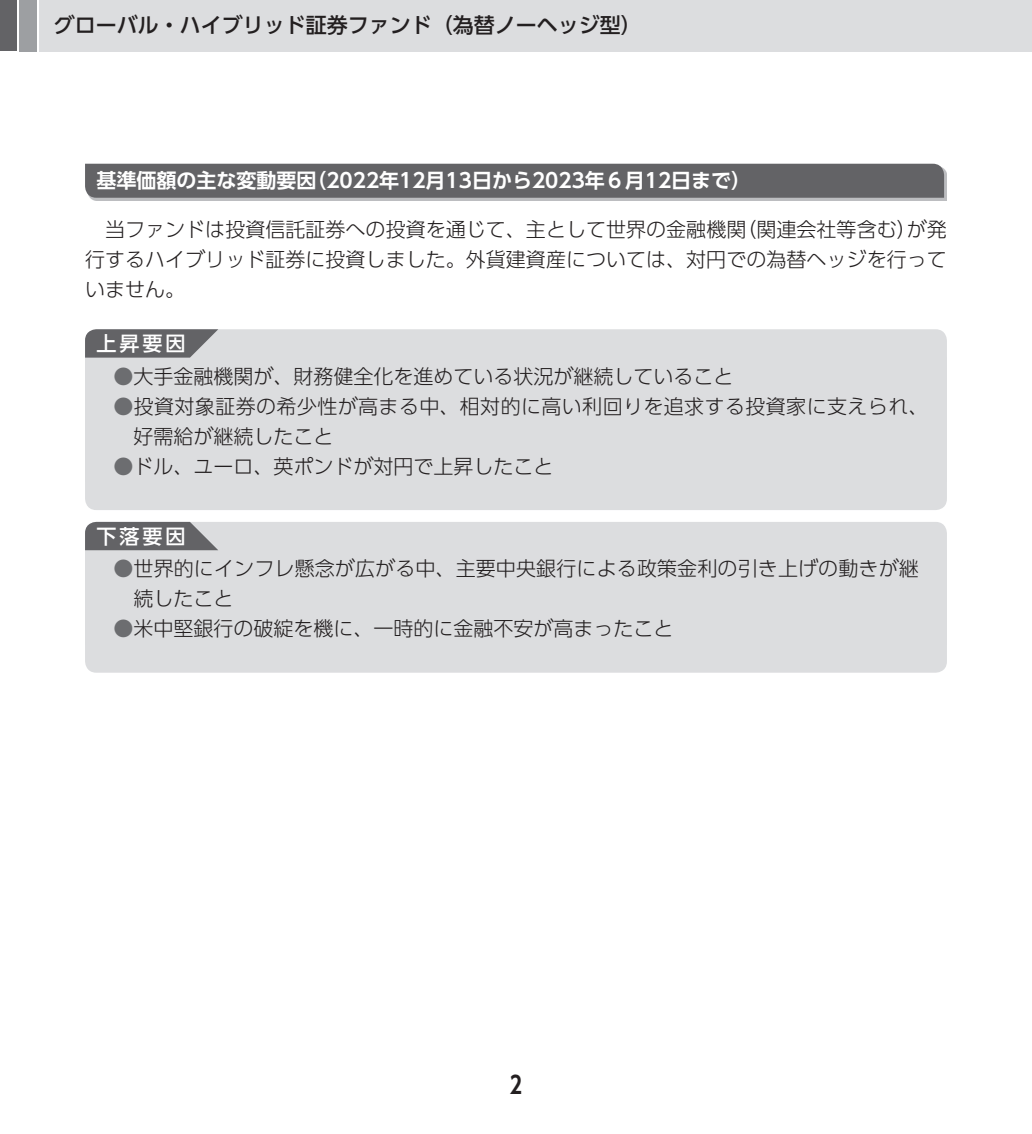
<style>
.page{position:relative;width:1032px;height:1134px;background:#fff}
.page>*{position:absolute;margin:0;border:0;box-sizing:border-box;transform-origin:0 0}
.t1{font:700 24px "UD Shin Go Pro De";color:#231f20}
.t2{font:500 21px "UD Shin Go Pro";color:#231f20}
.t3{font:300 20px/30px "UD Shin Go Pro";color:#231f20;text-align:justify}
.t4{font:300 20px/30px "UD Shin Go Pro";letter-spacing:.02em;color:#231f20}
.t5{font:700 20px "UD Shin Go Pro De";color:#fff}
.t6{font:500 20px "UD Shin Go Pro";letter-spacing:.15em;color:#fff}
.s1{color:#6c6d70}
</style>
<div class="page">
<div style="left:0;top:0;width:17px;height:51px;background:#636366"></div>
<div style="left:20px;top:0;width:17px;height:51px;background:#9d9fa2"></div>
<div style="left:40px;top:0;width:992px;height:51px;background:#dcdddf"></div>
<div style="left:88px;top:166px;width:859px;height:35px;background:#bcbdc0"></div>
<div style="left:85px;top:164px;width:859px;height:34px;background:#636366"></div>
<div style="left:85px;top:358px;width:862px;height:124px;background:#dcdddf"></div>
<div style="left:85px;top:550px;width:862px;height:94px;background:#dcdddf"></div>
<svg style="left:85px;top:329px;width:862px;height:29px;background:#cbccce"></svg>
<div style="left:85px;top:482px;width:862px;height:28px;background:#dcdddf"></div>
<svg style="left:85px;top:522px;width:862px;height:28px;background:#cbccce"></svg>
<div style="left:85px;top:644px;width:862px;height:29px;background:#dcdddf"></div>
<p class="t2" style="left:54px;top:8px;width:590px">グローバル・ハイブリッド証券ファンド（為替ノーヘッジ型）</p>
<p class="t5" style="left:96px;top:164px;width:656px">基準価額の主な変動要因（2022年12月13日から2023年６月12日まで）</p>
<p class="t3" style="left:85px;top:214px;width:863px">　当ファンドは投資信託証券への投資を通じて、主として世界の金融機関（関連会社等含む）が発行するハイブリッド証券に投資しました。外貨建資産については、対円での為替ヘッジを行っていません。</p>
<p class="t6" style="left:96px;top:327px;width:91px">上昇要因</p>
<p class="t3" style="left:113px;top:360px;width:621px"><span class="s1">●</span>大手金融機関が、財務健全化を進めている状況が継続していること</p>
<p class="t4" style="left:133px;top:390px;width:796px;text-indent:-20px"><span class="s1">●</span>投資対象証券の希少性が高まる中、相対的に高い利回りを追求する投資家に支えられ、好需給が継続したこと</p>
<p class="t3" style="left:113px;top:450px;width:441px"><span class="s1">●</span>ドル、ユーロ、英ポンドが対円で上昇したこと</p>
<p class="t6" style="left:96px;top:520px;width:91px">下落要因</p>
<p class="t3" style="left:133px;top:553px;width:787px;text-indent:-20px"><span class="s1">●</span>世界的にインフレ懸念が広がる中、主要中央銀行による政策金利の引き上げの動きが継続したこと</p>
<p class="t3" style="left:113px;top:613px;width:561px"><span class="s1">●</span>米中堅銀行の破綻を機に、一時的に金融不安が高まったこと</p>
<p class="t1" style="left:510px;top:1065px;width:14px">2</p>
</div>
